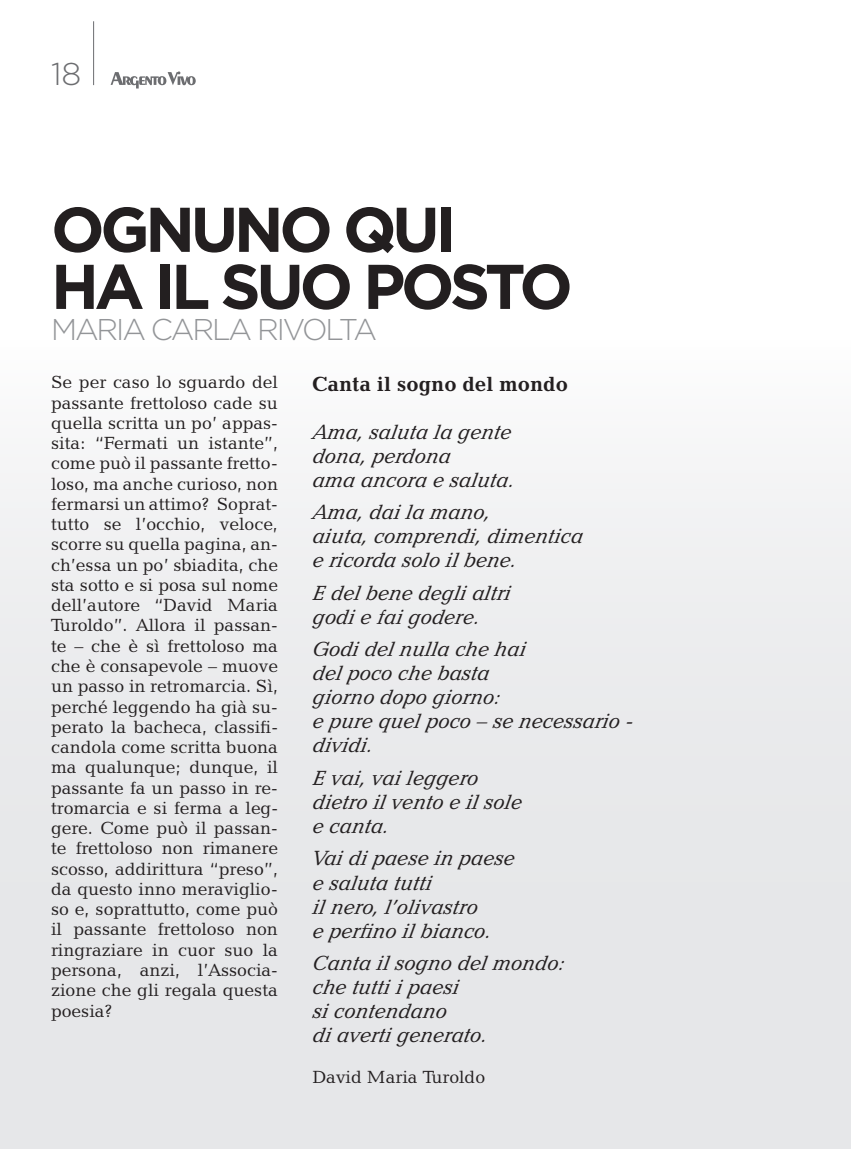
<style>
.page{position:relative;width:851px;height:1149px;background:#fff}
.page>*{position:absolute;margin:0;border:0;box-sizing:border-box;transform-origin:0 0}
.t1{font:700 63px/57px "Gotham";letter-spacing:-.07em;color:#231f20}
.t2{font:300 31.5px "Gotham";color:#6c6d70}
.t3{font:300 30px "Gotham";letter-spacing:-.07em;color:#939598}
.t4{font:italic 21px/24px "Candida BT";color:#231f20}
.t5{font:700 21px "Candida BT";color:#231f20}
.t6{font:18px/20.2px "Candida BT";color:#231f20;text-align:justify}
</style>
<div class="page">
<svg style="left:111px;top:71px;width:85px;height:17px"></svg>
<hr style="left:93px;top:21px;width:1px;height:64px;background:#6c6d70">
<div style="left:0;top:340px;width:850px;height:808px;background:#e6e7e9"></div>
<h2 class="t2" style="left:51px;top:54px;width:32px">18</h2>
<h1 class="t1" style="left:51px;top:200px;width:523px">OGNUNO QUI<br>HA IL SUO POSTO</h1>
<h3 class="t3" style="left:51px;top:311px;width:328px">MARIA CARLA RIVOLTA</h3>
<p class="t6" style="left:51px;top:371px;width:228px">Se per caso lo sguardo del passante frettoloso cade su quella scritta un po’ appas&shy;sita: “Fermati un istante”, come può il passante fretto&shy;loso, ma anche curioso, non fermarsi un attimo? Soprat&shy;tutto se l’occhio, veloce, scorre su quella pagina, an&shy;ch’essa un po’ sbiadita, che sta sotto e si posa sul nome dell’autore “David Maria Turoldo”. Allora il passan&shy;te – che è sì frettoloso ma che è consapevole – muove un passo in retromarcia. Sì, perché leggendo ha già su&shy;perato la bacheca, classifi&shy;candola come scritta buona ma qualunque; dunque, il passante fa un passo in re&shy;tromarcia e si ferma a leg&shy;gere. Come può il passan&shy;te frettoloso non rimanere scosso, addirittura “preso”, da questo inno meraviglio&shy;so e, soprattutto, come può il passante frettoloso non ringraziare in cuor suo la persona, anzi, l’Associa&shy;zione che gli regala questa poesia?</p>
<p class="t5" style="left:312px;top:370px;width:257px">Canta il sogno del mondo</p>
<p class="t4" style="left:312px;top:419px;width:208px">Ama, saluta la gente dona, perdona<br>ama ancora e saluta.</p>
<p class="t4" style="left:312px;top:499px;width:276px">Ama, dai la mano,<br>aiuta, comprendi, dimentica e ricorda solo il bene.</p>
<p class="t4" style="left:312px;top:580px;width:204px">E del bene degli altri godi e fai godere.</p>
<p class="t4" style="left:312px;top:636px;width:327px">Godi del nulla che hai<br>del poco che basta<br>giorno dopo giorno:<br>e p ure quel poco – se necessario - dividi.</p>
<p class="t4" style="left:312px;top:765px;width:215px">E vai, vai leggero dietro il vento e il sole e canta.</p>
<p class="t4" style="left:312px;top:845px;width:208px">Vai di paese in paese e saluta tutti<br>il nero, l’olivastro<br>e perfino il bianco.</p>
<p class="t4" style="left:312px;top:950px;width:258px">Canta il sogno del mondo: che tutti i paesi<br>si contendano<br>di averti generato.</p>
<p class="t6" style="left:312px;top:1065px;width:175px">David Maria Turoldo</p>
</div>
